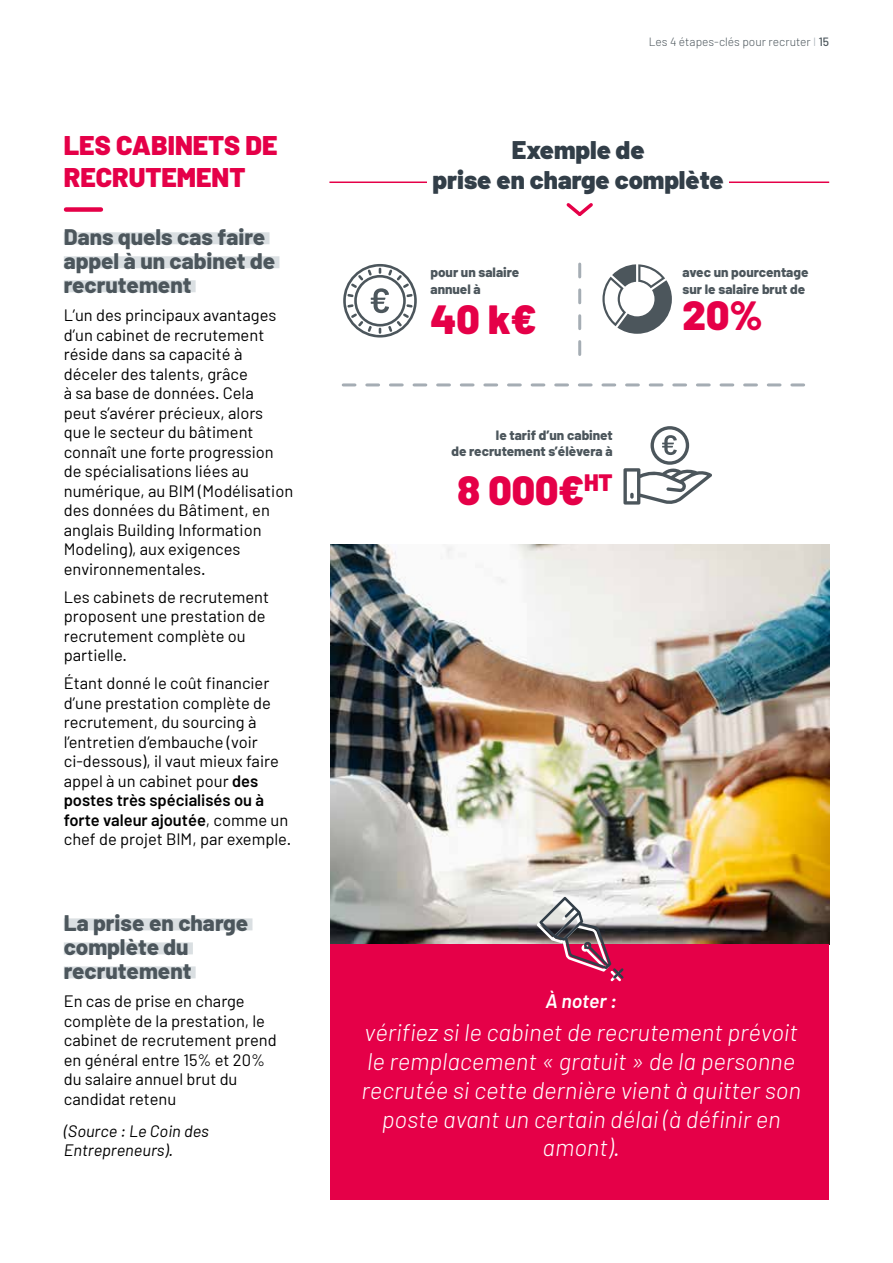
<style>
.page{position:relative;width:893px;height:1263px;background:#fff}
.page>*{position:absolute;margin:0;border:0;box-sizing:border-box;transform-origin:0 0}
.t1{font:900 40.65px "Barlow";color:#e50048}
.t2{font:900 27px/32.4px "Barlow";color:#e50048}
.t3{font:900 25.5px/30.6px "Barlow";color:#323e48;text-align:center}
.t4{font:italic 300 24px/28.8px "Barlow";color:#fff;text-align:center}
.t5{font:800 22.5px/24px "Barlow";color:#4c565c}
.t6{font:italic 600 19.5px "Barlow";letter-spacing:-.005em;color:#fff}
.t7{font:16.5px/19.5px "Barlow";color:#000}
.t8{font:italic 16.5px/19.5px "Barlow";color:#000}
.t9{font:800 13.5px/16.5px "Barlow";color:#4c565c}
.t10{font:300 12px "Barlow";color:#4c565c}
.s1{font-weight:600}
.s2{color:#a5adb4}
.s3{font-weight:500}
</style>
<div class="page">
<img style="left:330px;top:544px;width:499px;height:400px">
<div style="left:330px;top:944px;width:499px;height:255px;background:#e50048"></div>
<svg style="left:566px;top:203px;width:27px;height:13px"></svg>
<svg style="left:343px;top:264px;width:74px;height:73px"></svg>
<svg style="left:623px;top:426px;width:89px;height:79px"></svg>
<svg style="left:578px;top:264px;width:3px;height:90px"></svg>
<svg style="left:343px;top:383px;width:461px;height:3px"></svg>
<hr style="left:329px;top:181px;width:500px;height:2px;background:#e50048">
<svg style="left:537px;top:897px;width:87px;height:84px"></svg>
<svg style="left:602px;top:264px;width:70px;height:70px"></svg>
<div style="left:64px;top:232px;width:205px;height:12px;background:#dadfe2"></div>
<div style="left:64px;top:256px;width:215px;height:12px;background:#dadfe2"></div>
<div style="left:64px;top:280px;width:132px;height:12px;background:#dadfe2"></div>
<div style="left:64px;top:918px;width:188px;height:12px;background:#dadfe2"></div>
<div style="left:64px;top:942px;width:129px;height:12px;background:#dadfe2"></div>
<div style="left:64px;top:966px;width:132px;height:12px;background:#dadfe2"></div>
<div style="left:66px;top:207px;width:35px;height:5px;background:#e50048"></div>
<div style="left:427px;top:133px;width:302px;height:56px;background:#fff"></div>
<h2 class="t2" style="left:64px;top:129px;width:215px">LES CABINETS DE<br>RECRUTEMENT</h2>
<h3 class="t5" style="left:64px;top:225px;width:213px">Dans quels cas faire appel à un cabinet de recrutement</h3>
<p class="t7" style="left:64px;top:305px;width:231px">L’un des principaux avantages d’un cabinet de recrutement réside dans sa capacité à déceler des talents, grâce<br>à sa base de données. Cela<br>peut s’avérer précieux, alors que le secteur du bâtiment connaît une forte progression de spécialisations liées au numérique, au BIM (Modélisation des données du Bâtiment, en anglais Building Information<br>Modeling), aux exigences environnementales.</p>
<p class="t7" style="left:64px;top:586px;width:207px">Les cabinets de recrutement proposent une prestation de recrutement complète ou partielle.</p>
<p class="t7" style="left:64px;top:673px;width:229px">Étant donné le coût financier d’une prestation complète de recrutement, du sourcing à l’entretien d’embauche (voir ci-dessous), il vaut mieux faire appel à un cabinet pour <span class="s1">des postes très spécialisés ou à forte valeur ajoutée</span>, comme un chef de projet BIM, par exemple.</p>
<h3 class="t5" style="left:64px;top:911px;width:186px">La prise en charge complète du recrutement</h3>
<p class="t7" style="left:64px;top:991px;width:214px">En cas de prise en charge complète de la prestation, le cabinet de recrutement prend en général entre 15% et 20% du salaire annuel brut du candidat retenu</p>
<p class="t8" style="left:64px;top:1121px;width:147px">(Source : Le Coin des<br>Entrepreneurs).</p>
<p class="t10" style="left:649px;top:34px;width:182px">Les 4 étapes-clés pour recruter <span class="s2">I</span> <span class="s3">15</span></p>
<h3 class="t3" style="left:433px;top:134px;width:293px">Exemple de<br>prise en charge complète</h3>
<p class="t9" style="left:430px;top:264px;width:90px">pour un salaire annuel à</p>
<h1 class="t1" style="left:430px;top:294px;width:107px">40 k€</h1>
<h1 class="t1" style="left:683px;top:290px;width:81px">20%</h1>
<p class="t9" style="left:683px;top:264px;width:127px">avec un pourcentage sur le salaire brut de</p>
<p class="t9" style="left:451px;top:426px;width:163px;text-align:right">le tarif d’un cabinet<br>de recrutement s’élèvera à</p>
<h1 class="t1" style="left:458px;top:465px;width:157px">8 000€<sup>HT</sup></h1>
<p class="t6" style="left:545px;top:989px;width:73px">À noter :</p>
<h3 class="t4" style="left:362px;top:1017px;width:441px">vérifiez si le cabinet de recrutement prévoit le remplacement « gratuit » de la personne recrutée si cette dernière vient à quitter son poste avant un certain délai (à définir en amont).</h3>
</div>
